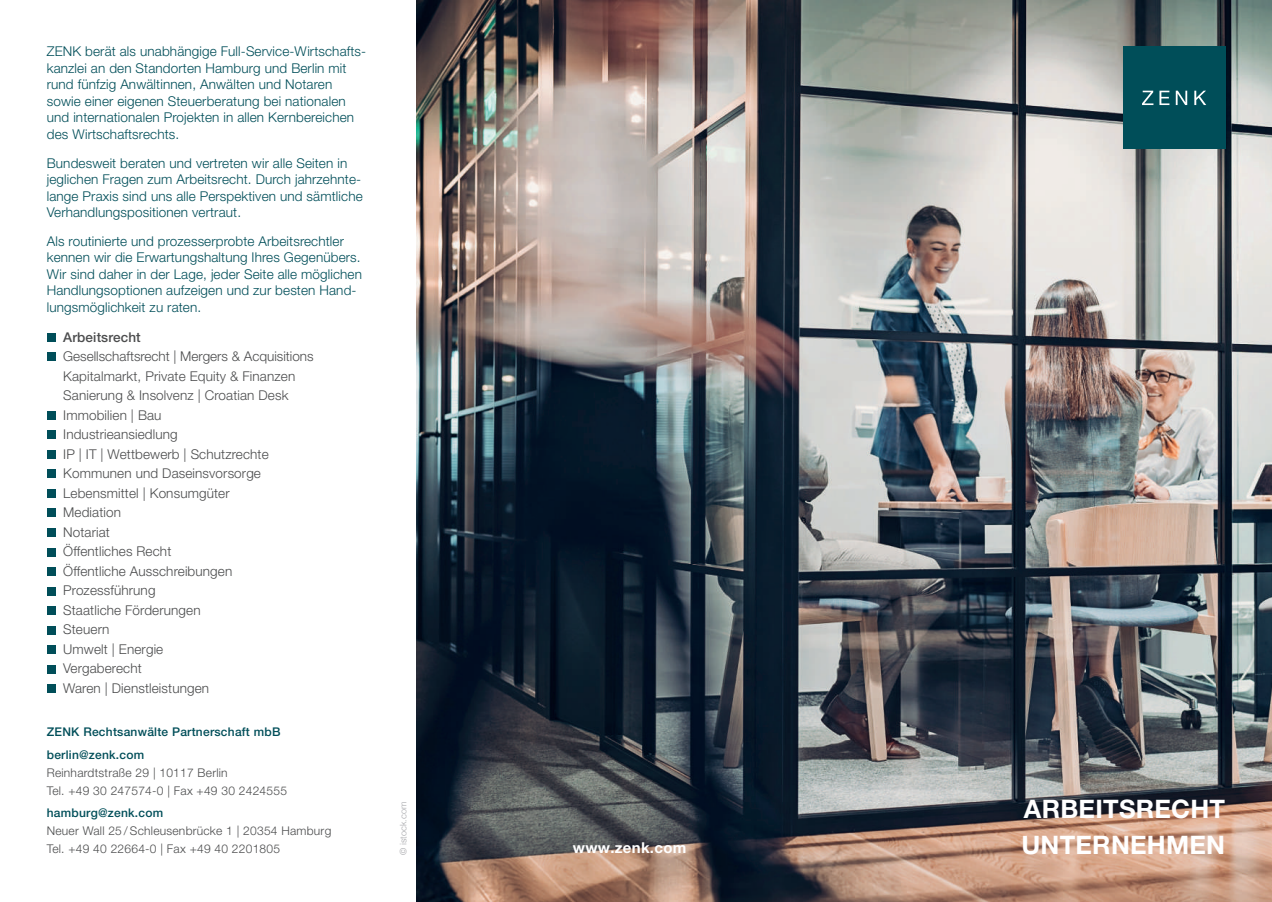
<style>
.page{position:relative;width:1272px;height:902px;background:#fff}
.page>*{position:absolute;margin:0;border:0;box-sizing:border-box;transform-origin:0 0}
.t1{font:700 25.5px/36px "Helvetica Neue LT Pro";letter-spacing:.01em;color:#fff}
.t2{font:700 15px "Helvetica Neue LT Pro";letter-spacing:.02em;color:#fff}
.t3{font:300 13.5px/16.5px "Helvetica Neue LT Pro";letter-spacing:.01em;color:#004e59}
.t4{font:300 13.5px/19.5px "Helvetica Neue LT Pro";letter-spacing:.01em;color:#4b4c4d}
.t5{font:500 13.5px "Helvetica Neue LT Pro";letter-spacing:.01em;color:#4b4c4d}
.t6{font:300 12px/18px "Helvetica Neue LT Pro";letter-spacing:.02em;color:#4b4c4d}
.t7{font:500 12px/22.5px "Helvetica Neue LT Pro";letter-spacing:.02em;color:#004e59}
.t8{font:300 9px "Helvetica";color:#a3a4a8}
</style>
<div class="page">
<img style="left:417px;top:0;width:854px;height:901px">
<div style="left:1123px;top:47px;width:102px;height:102px;background:#004e59"></div>
<svg style="left:1142px;top:91px;width:11px;height:14px"></svg>
<svg style="left:1159px;top:91px;width:10px;height:14px"></svg>
<svg style="left:1175px;top:91px;width:12px;height:14px"></svg>
<svg style="left:1194px;top:91px;width:12px;height:14px"></svg>
<div style="left:47px;top:333px;width:8px;height:8px;background:#004e59"></div>
<div style="left:47px;top:352px;width:8px;height:9px;background:#004e59"></div>
<div style="left:47px;top:411px;width:8px;height:8px;background:#004e59"></div>
<div style="left:47px;top:430px;width:8px;height:9px;background:#004e59"></div>
<div style="left:47px;top:450px;width:8px;height:8px;background:#004e59"></div>
<div style="left:47px;top:469px;width:8px;height:9px;background:#004e59"></div>
<div style="left:47px;top:489px;width:8px;height:8px;background:#004e59"></div>
<div style="left:47px;top:508px;width:8px;height:9px;background:#004e59"></div>
<div style="left:47px;top:528px;width:8px;height:8px;background:#004e59"></div>
<div style="left:47px;top:547px;width:8px;height:9px;background:#004e59"></div>
<div style="left:47px;top:567px;width:8px;height:8px;background:#004e59"></div>
<div style="left:47px;top:586px;width:8px;height:9px;background:#004e59"></div>
<div style="left:47px;top:606px;width:8px;height:8px;background:#004e59"></div>
<div style="left:47px;top:625px;width:8px;height:9px;background:#004e59"></div>
<div style="left:47px;top:645px;width:8px;height:8px;background:#004e59"></div>
<div style="left:47px;top:664px;width:8px;height:9px;background:#004e59"></div>
<div style="left:47px;top:684px;width:8px;height:8px;background:#004e59"></div>
<p class="t3" style="left:47px;top:43px;width:321px">ZENK berät als unabhängige Full-Service-Wirtschafts&shy;kanzlei an den Standorten Hamburg und Berlin mit rund fünfzig Anwältinnen, Anwälten und Notaren sowie einer eigenen Steuerberatung bei nationalen und internationalen Projekten in allen Kernbereichen des Wirtschaftsrechts.</p>
<p class="t3" style="left:47px;top:154px;width:317px">Bundesweit beraten und vertreten wir alle Seiten in jeglichen Fragen zum Arbeitsrecht. Durch jahrzehnte&shy;lange Praxis sind uns alle Perspektiven und sämtliche Verhandlungspositionen vertraut.</p>
<p class="t3" style="left:47px;top:232px;width:317px">Als routinierte und prozesserprobte Arbeitsrechtler kennen wir die Erwartungshaltung Ihres Gegenübers.<br>Wir sind daher in der Lage, jeder Seite alle möglichen Handlungsoptionen aufzeigen und zur besten Hand&shy;lungsmöglichkeit zu raten.</p>
<p class="t5" style="left:63px;top:328px;width:79px">Arbeitsrecht</p>
<p class="t4" style="left:63px;top:346px;width:252px">Gesellschaftsrecht | Mergers &amp; Acquisitions<br>Kapitalmarkt, Private Equity &amp; Finanzen<br>Sanierung &amp; Insolvenz | Croatian Desk<br>Immobilien | Bau<br>Industrieansiedlung<br>IP | IT | Wettbewerb | Schutzrechte<br>Kommunen und Daseinsvorsorge<br>Lebensmittel | Konsumgüter<br>Mediation<br>Notariat<br>Öffentliches Recht<br>Öffentliche Ausschreibungen<br>Prozessführung<br>Staatliche Förderungen<br>Steuern<br>Umwelt | Energie<br>Vergaberecht<br>Waren | Dienstleistungen</p>
<p class="t7" style="left:47px;top:720px;width:235px">ZENK Rechtsanwälte Partnerschaft mbB berlin@zenk.com</p>
<p class="t6" style="left:47px;top:763px;width:242px">Reinhardtstraße 29 | 10117 Berlin<br>Tel. +49 30 247574-0 | Fax +49 30 2424555</p>
<p class="t7" style="left:47px;top:801px;width:118px">hamburg@zenk.com</p>
<p class="t6" style="left:47px;top:821px;width:286px">Neuer Wall 25/ Schleusenbrücke 1 | 20354 Hamburg<br>Tel. +49 40 22664-0 | Fax +49 40 2201805</p>
<p class="t8" style="left:395px;top:855px;width:55px;rotate:-90deg">© istock.com</p>
<p class="t2" style="left:573px;top:838px;width:115px">www.zenk.com</p>
<h1 class="t1" style="left:1021px;top:790px;width:205px">ARBEITSRECHT<br>UNTERNEHMEN</h1>
</div>
